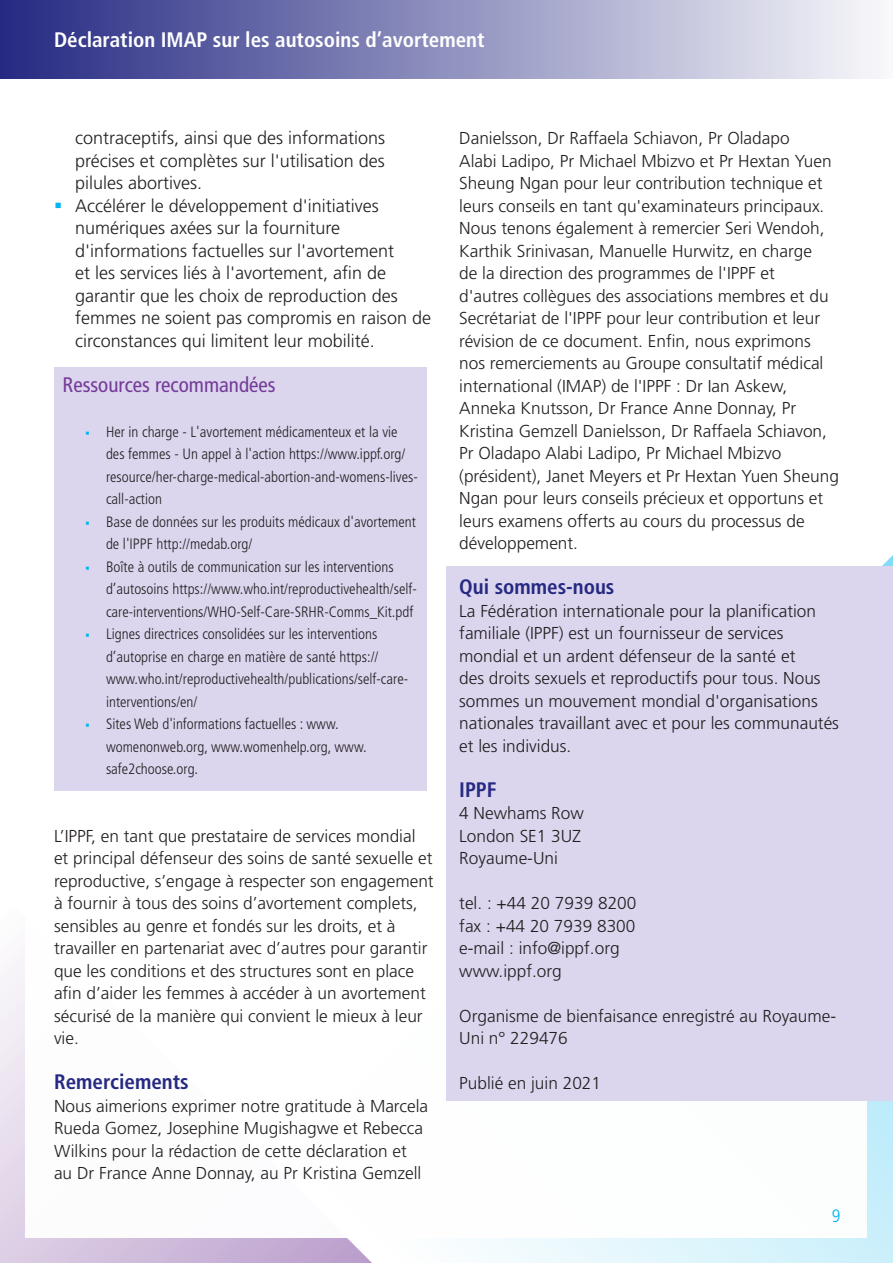
<style>
.page{position:relative;width:893px;height:1263px;background:#fff}
.page>*{position:absolute;margin:0;border:0;box-sizing:border-box;transform-origin:0 0}
.t1{font:700 condensed 21px "Frutiger LT Std";color:#fff}
.heading_3{font:700 condensed 21px "Frutiger LT Std";color:#252982}
.t2{font:condensed 21px "Frutiger LT Std";color:#743a97}
.t3{font:300 18px/22.5px "Frutiger LT Std";color:#231f20;text-align:justify}
.t4{font:300 condensed 18px "Frutiger LT Std";color:#00b6ef}
.heading_3-2{font:300 17.25px/22.5px "Frutiger LT Std";color:#231f20}
.t5{font:300 condensed 15px/22.5px "Frutiger LT Std";color:#231f20}
.s1{font-family:"Acumin Variable Concept";font-weight:400;font-stretch:normal;color:#00b6ef}
</style>
<div class="page">
<svg style="left:473px;top:555px;width:420px;height:708px"></svg>
<svg style="left:0;top:959px;width:372px;height:304px;background:#dbcde4"></svg>
<div style="left:0;top:0;width:893px;height:79px;background:linear-gradient(to right,#252982,#f9f9fb)"></div>
<div style="left:26px;top:109px;width:841px;height:1128px;background:#fff"></div>
<div style="left:446px;top:567px;width:447px;height:534px;background:#dcd5ee"></div>
<div style="left:54px;top:367px;width:372px;height:424px;background:#dcd5ee"></div>
<p class="t1" style="left:54px;top:27px;width:432px">Déclaration IMAP sur les autosoins d’avortement</p>
<p class="t3" style="left:75px;top:127px;width:312px">contraceptifs, ainsi que des informations précises et complètes sur l'utilisation des pilules abortives.</p>
<p class="t3" style="left:75px;top:194px;width:357px;text-align:left">Accélérer le développement d'initiatives numériques axées sur la fourniture d'informations factuelles sur l'avortement<br>et les services liés à l'avortement, afin de garantir que les choix de reproduction des femmes ne soient pas compromis en raison de circonstances qui limitent leur mobilité.</p>
<p class="t2" style="left:63px;top:372px;width:215px">Ressources recommandées</p>
<p class="t5" style="left:106px;top:420px;width:313px;text-indent:-21px"><span class="s1">•</span> Her in charge - L'avortement médicamenteux et la vie des femmes - Un appel à l'action https://www.ippf.org/ resource/her-charge-medical-abortion-and-womens-lives&shy;call-action</p>
<p class="t5" style="left:106px;top:510px;width:312px;text-indent:-21px"><span class="s1">•</span> Base de données sur les produits médicaux d'avortement de l'IPPF http://medab.org/</p>
<p class="t5" style="left:106px;top:555px;width:312px;text-indent:-21px"><span class="s1">•</span> Boîte à outils de communication sur les interventions d’autosoins https://www.who.int/reproductivehealth/self&shy;care-interventions/WHO-Self-Care-SRHR-Comms_Kit.pdf</p>
<p class="t5" style="left:106px;top:623px;width:304px;text-indent:-21px"><span class="s1">•</span> Lignes directrices consolidées sur les interventions d’autoprise en charge en matière de santé https:// www.who.int/reproductivehealth/publications/self-care&shy;interventions/en/</p>
<p class="t5" style="left:106px;top:713px;width:262px;text-indent:-21px"><span class="s1">•</span> Sites Web d'informations factuelles : www. womenonweb.org, www.womenhelp.org, www. safe2choose.org.</p>
<p class="heading_3-2" style="left:54px;top:825px;width:381px">L’IPPF, en tant que prestataire de services mondial et principal défenseur des soins de santé sexuelle et reproductive, s’engage à respecter son engagement à fournir à tous des soins d’avortement complets, sensibles au genre et fondés sur les droits, et à travailler en partenariat avec d’autres pour garantir que les conditions et des structures sont en place afin d’aider les femmes à accéder à un avortement sécurisé de la manière qui convient le mieux à leur vie.</p>
<p class="heading_3" style="left:54px;top:1069px;width:136px">Remerciements</p>
<p class="heading_3-2" style="left:54px;top:1095px;width:376px">Nous aimerions exprimer notre gratitude à Marcela Rueda Gomez, Josephine Mugishagwe et Rebecca Wilkins pour la rédaction de cette déclaration et au Dr France Anne Donnay, au Pr Kristina Gemzell</p>
<p class="heading_3-2" style="left:459px;top:127px;width:381px">Danielsson, Dr Raffaela Schiavon, Pr Oladapo<br>Alabi Ladipo, Pr Michael Mbizvo et Pr Hextan Yuen Sheung Ngan pour leur contribution technique et leurs conseils en tant qu'examinateurs principaux.<br>Nous tenons également à remercier Seri Wendoh, Karthik Srinivasan, Manuelle Hurwitz, en charge<br>de la direction des programmes de l'IPPF et<br>d'autres collègues des associations membres et du Secrétariat de l'IPPF pour leur contribution et leur révision de ce document. Enfin, nous exprimons nos remerciements au Groupe consultatif médical international (IMAP) de l'IPPF : Dr Ian Askew, Anneka Knutsson, Dr France Anne Donnay, Pr Kristina Gemzell Danielsson, Dr Raffaela Schiavon, Pr Oladapo Alabi Ladipo, Pr Michael Mbizvo (président), Janet Meyers et Pr Hextan Yuen Sheung Ngan pour leurs conseils précieux et opportuns et leurs examens offerts au cours du processus de développement.</p>
<p class="heading_3" style="left:459px;top:574px;width:157px">Qui sommes-nous</p>
<p class="heading_3-2" style="left:459px;top:600px;width:381px">La Fédération internationale pour la planification familiale (IPPF) est un fournisseur de services mondial et un ardent défenseur de la santé et<br>des droits sexuels et reproductifs pour tous. Nous sommes un mouvement mondial d'organisations nationales travaillant avec et pour les communautés et les individus.</p>
<p class="heading_3" style="left:459px;top:777px;width:39px">IPPF</p>
<p class="heading_3-2" style="left:459px;top:802px;width:126px">4 Newhams Row<br>London SE1 3UZ<br>Royaume-Uni</p>
<p class="heading_3-2" style="left:459px;top:892px;width:179px">tel. : +44 20 7939 8200 fax : +44 20 7939 8300 e-mail : info@ippf.org www.ippf.org</p>
<p class="heading_3-2" style="left:459px;top:1005px;width:378px">Organisme de bienfaisance enregistré au Royaume-<br>Uni n° 229476</p>
<p class="heading_3-2" style="left:459px;top:1072px;width:143px">Publié en juin 2021</p>
<p class="t4" style="left:832px;top:1205px;width:10px">9</p>
</div>
